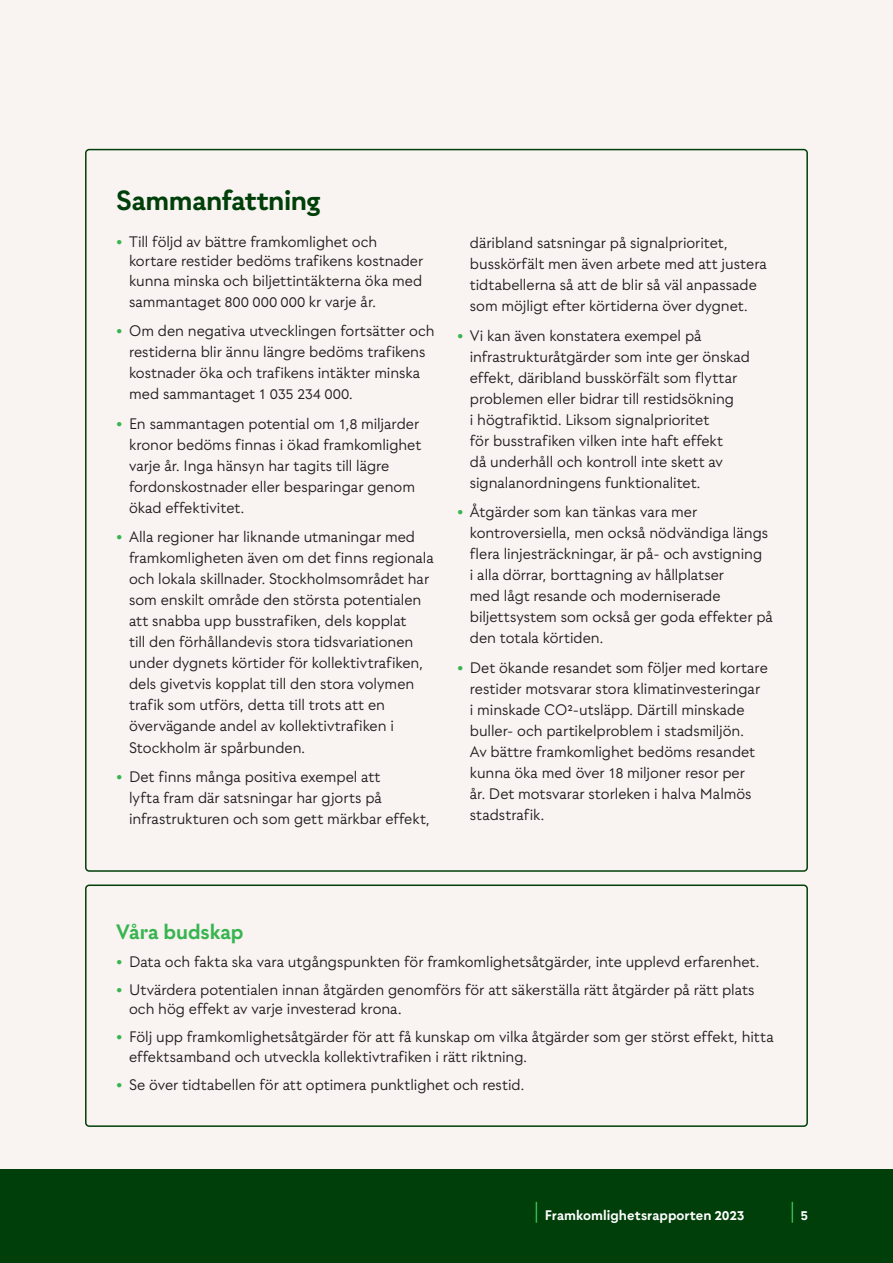
<style>
.page{position:relative;width:893px;height:1263px;background:#f9f4f1}
.page>*{position:absolute;margin:0;border:0;box-sizing:border-box;transform-origin:0 0}
.Rubrik_2{font:30px "Nobina Headline";letter-spacing:-.015em;color:#003f09}
.Rubrik_3{font:22.5px "Nobina Headline";letter-spacing:-.005em;color:#38b551}
.t1{font:16.5px/21px "Nobina Text";color:#231f20}
.t2{font:700 15px "Nobina Text";letter-spacing:.005em;color:#fff}
.s1{font-weight:700;color:#38b551}
</style>
<div class="page">
<div style="left:0;top:1169px;width:893px;height:94px;background:#003f09"></div>
<svg style="left:792px;top:1202px;width:1px;height:21px"></svg>
<svg style="left:536px;top:1202px;width:1px;height:21px"></svg>
<div style="left:85px;top:884px;width:723px;height:243px;border:2px solid #003f09;border-radius:4px"></div>
<p class="Rubrik_2" style="left:116px;top:184px;width:206px">Sammanfattning</p>
<p class="t1" style="left:129px;top:232px;width:296px;line-height:19.5px;text-indent:-13px"><span class="s1">•</span> Till följd av bättre framkomlighet och kortare restider bedöms trafikens kostnader kunna minska och biljettintäkterna öka med</p>
<p class="t1" style="left:129px;top:291px;width:248px">sammantaget 800 000 000 kr varje år.</p>
<p class="t1" style="left:129px;top:320px;width:307px;text-indent:-13px"><span class="s1">•</span> Om den negativa utvecklingen fortsätter och restiderna blir ännu längre bedöms trafikens kostnader öka och trafikens intäkter minska med sammantaget 1 035 234 000.</p>
<p class="t1" style="left:129px;top:413px;width:294px;text-indent:-13px"><span class="s1">•</span> En sammantagen potential om 1,8 miljarder kronor bedöms finnas i ökad framkomlighet varje år. Inga hänsyn har tagits till lägre fordonskostnader eller besparingar genom ökad effektivitet.</p>
<p class="t1" style="left:129px;top:526px;width:306px;text-indent:-13px"><span class="s1">•</span> Alla regioner har liknande utmaningar med framkomligheten även om det finns regionala och lokala skillnader. Stockholmsområdet har som enskilt område den största potentialen att snabba upp busstrafiken, dels kopplat<br>till den förhållandevis stora tidsvariationen under dygnets körtider för kollektivtrafiken, dels givetvis kopplat till den stora volymen trafik som utförs, detta till trots att en övervägande andel av kollektivtrafiken i Stockholm är spårbunden.</p>
<p class="t1" style="left:129px;top:766px;width:302px;text-indent:-13px"><span class="s1">•</span> Det finns många positiva exempel att<br>lyfta fram där satsningar har gjorts på infrastrukturen och som gett märkbar effekt,</p>
<p class="t1" style="left:470px;top:232px;width:299px">däribland satsningar på signalprioritet, busskörfält men även arbete med att justera tidtabellerna så att de blir så väl anpassade som möjligt efter körtiderna över dygnet.</p>
<p class="t1" style="left:470px;top:325px;width:282px;text-indent:-13px"><span class="s1">•</span> Vi kan även konstatera exempel på infrastrukturåtgärder som inte ger önskad effekt, däribland busskörfält som flyttar problemen eller bidrar till restidsökning<br>i högtrafiktid. Liksom signalprioritet<br>för busstrafiken vilken inte haft effekt<br>då underhåll och kontroll inte skett av signalanordningens funktionalitet.</p>
<p class="t1" style="left:470px;top:501px;width:305px;text-indent:-13px"><span class="s1">•</span> Åtgärder som kan tänkas vara mer kontroversiella, men också nödvändiga längs flera linjesträckningar, är på- och avstigning<br>i alla dörrar, borttagning av hållplatser<br>med lågt resande och moderniserade biljettsystem som också ger goda effekter på den totala körtiden.</p>
<p class="t1" style="left:470px;top:657px;width:299px;text-indent:-13px"><span class="s1">•</span> Det ökande resandet som följer med kortare restider motsvarar stora klimatinvesteringar i minskade CO2-utsläpp. Därtill minskade buller- och partikelproblem i stadsmiljön.<br>Av bättre framkomlighet bedöms resandet kunna öka med över 18 miljoner resor per<br>år. Det motsvarar storleken i halva Malmös stadstrafik.</p>
<p class="Rubrik_3" style="left:116px;top:919px;width:129px">Våra budskap</p>
<p class="t1" style="left:116px;top:951px;width:644px"><span class="s1">•</span> Data och fakta ska vara utgångspunkten för framkomlighetsåtgärder, inte upplevd erfarenhet.</p>
<p class="t1" style="left:129px;top:980px;width:627px;line-height:19.5px;text-indent:-13px"><span class="s1">•</span> Utvärdera potentialen innan åtgärden genomförs för att säkerställa rätt åtgärder på rätt plats och hög effekt av varje investerad krona.</p>
<p class="t1" style="left:129px;top:1027px;width:646px;line-height:19.5px;text-indent:-13px"><span class="s1">•</span> Följ upp framkomlighetsåtgärder för att få kunskap om vilka åtgärder som ger störst effekt, hitta effektsamband och utveckla kollektivtrafiken i rätt riktning.</p>
<p class="t1" style="left:116px;top:1074px;width:409px"><span class="s1">•</span> Se över tidtabellen för att optimera punktlighet och restid.</p>
<p class="t2" style="left:545px;top:1207px;width:201px">Framkomlighetsrapporten 2023</p>
<p class="t2" style="left:801px;top:1207px;width:9px">5</p>
</div>
